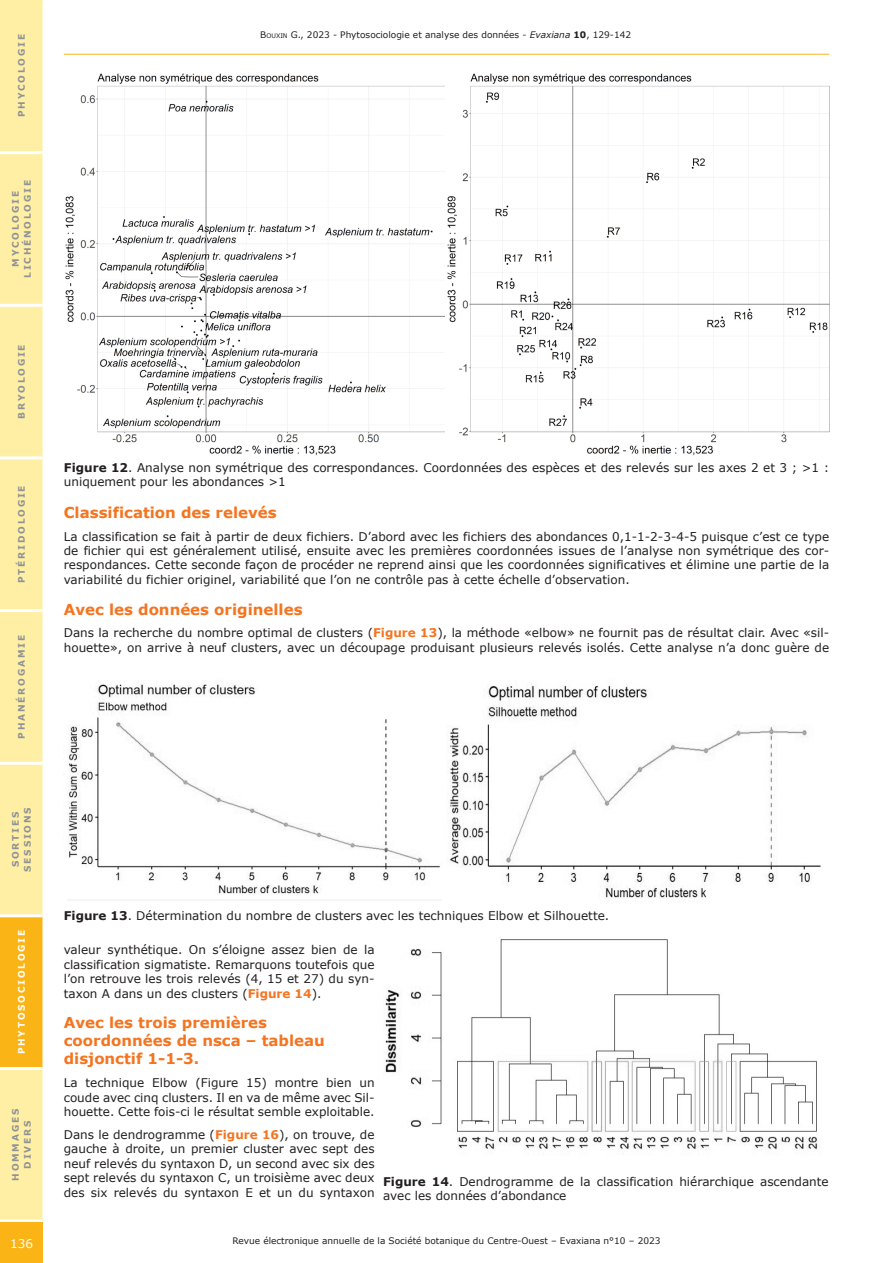
<style>
.page{position:relative;width:893px;height:1263px;background:#fff}
.page>*{position:absolute;margin:0;border:0;box-sizing:border-box;transform-origin:0 0}
.Titre_2{font:700 15px/18px "Verdana";color:#f47521}
.t1{font:12px/14.4px "Verdana";color:#231f20;text-align:justify}
.t2{font:12px "Verdana";color:#fff}
.t3{font:9px "Verdana";color:#231f20}
.t4{font:700 9px/12px "Verdana";letter-spacing:.2em;color:#8f9297;text-align:center}
.t5{font:700 9px "Verdana";letter-spacing:.2em;color:#fff}
.s1{font-style:inherit}
.s2{font-size:6.3px}
.s3{font-style:italic}
.s4{font-weight:700}
.s5{font-weight:700;color:#f47521}
</style>
<div class="page">
<hr style="left:64px;top:54px;width:765px;height:1px;background:#fbb416">
<div style="left:0;top:1px;width:43px;height:1218px;background:#ffefa4"></div>
<div style="left:0;top:917px;width:43px;height:150px;background:#fbb416"></div>
<hr style="left:0;top:1067px;width:43px;height:3px;background:#fff">
<hr style="left:0;top:914px;width:43px;height:3px;background:#fff">
<hr style="left:0;top:762px;width:43px;height:3px;background:#fff">
<hr style="left:0;top:609px;width:43px;height:3px;background:#fff">
<hr style="left:0;top:456px;width:43px;height:3px;background:#fff">
<hr style="left:0;top:304px;width:43px;height:3px;background:#fff">
<hr style="left:0;top:151px;width:43px;height:3px;background:#fff">
<div style="left:0;top:1222px;width:43px;height:41px;background:#fbb416"></div>
<hr style="left:0;top:0;width:43px;height:1px;background:#ffefa4">
<img style="left:65px;top:73px;width:380px;height:383px">
<img style="left:69px;top:684px;width:752px;height:217px">
<img style="left:385px;top:939px;width:433px;height:211px">
<img style="left:447px;top:73px;width:383px;height:383px">
<p class="t4" style="left:16px;top:117px;width:84px;rotate:-90deg">PHYCOLOGIE</p>
<p class="t4" style="left:10px;top:278px;width:99px;rotate:-90deg">MYCOLOGIE<br>LICHÉNOLOGIE</p>
<p class="t4" style="left:16px;top:419px;width:76px;rotate:-90deg">BRYOLOGIE</p>
<p class="t4" style="left:16px;top:583px;width:99px;rotate:-90deg">PTÉRIDOLOGIE</p>
<p class="t4" style="left:16px;top:738px;width:105px;rotate:-90deg">PHANÉROGAMIE</p>
<p class="t4" style="left:10px;top:872px;width:66px;rotate:-90deg">SORTIES<br>SESSIONS</p>
<p class="t5" style="left:16px;top:1054px;width:126px;rotate:-90deg">PHYTOSOCIOLOGIE</p>
<p class="t4" style="left:10px;top:1180px;width:73px;rotate:-90deg">HOMMAGES<br>DIVERS</p>
<p class="t2" style="left:10px;top:1236px;width:24px">136</p>
<p class="t3" style="left:260px;top:29px;width:372px"><span class="s1">B</span><span class="s2">OUXIN</span> <span class="s1">G.</span>, 2023 - Phytosociologie et analyse des données - <span class="s3">Evaxiana</span> <span class="s4">10</span>, 129-142</p>
<p class="t1" style="left:64px;top:460px;width:767px"><span class="s4">Figure 12</span>. Analyse non symétrique des correspondances. Coordonnées des espèces et des relevés sur les axes 2 et 3 ; &gt;1 : uniquement pour les abondances &gt;1</p>
<p class="Titre_2" style="left:64px;top:503px;width:214px">Classification des relevés</p>
<p class="t1" style="left:64px;top:529px;width:767px">La classification se fait à partir de deux fichiers. D’abord avec les fichiers des abondances 0,1-1-2-3-4-5 puisque c’est ce type de fichier qui est généralement utilisé, ensuite avec les premières coordonnées issues de l’analyse non symétrique des cor&shy;respondances. Cette seconde façon de procéder ne reprend ainsi que les coordonnées significatives et élimine une partie de la variabilité du fichier originel, variabilité que l’on ne contrôle pas à cette échelle d’observation.</p>
<p class="Titre_2" style="left:64px;top:600px;width:240px">Avec les données originelles</p>
<p class="t1" style="left:64px;top:626px;width:767px">Dans la recherche du nombre optimal de clusters (<span class="s5">Figure 13</span>), la méthode «elbow» ne fournit pas de résultat clair. Avec «sil&shy;houette», on arrive à neuf clusters, avec un découpage produisant plusieurs relevés isolés. Cette analyse n’a donc guère de</p>
<p class="t1" style="left:64px;top:909px;width:547px"><span class="s4">Figure 13</span>. Détermination du nombre de clusters avec les techniques Elbow et Silhouette.</p>
<p class="t1" style="left:64px;top:943px;width:312px">valeur synthétique. On s’éloigne assez bien de la classification sigmatiste. Remarquons toutefois que l’on retrouve les trois relevés (4, 15 et 27) du syn&shy;taxon A dans un des clusters (<span class="s5">Figure 14</span>).</p>
<p class="Titre_2" style="left:64px;top:1014px;width:263px">Avec les trois premières coordonnées de nsca – tableau disjonctif 1-1-3.</p>
<p class="t1" style="left:64px;top:1076px;width:312px">La technique Elbow (Figure 15) montre bien un coude avec cinq clusters. Il en va de même avec Sil&shy;houette. Cette fois-ci le résultat semble exploitable.</p>
<p class="t1" style="left:64px;top:1127px;width:312px">Dans le dendrogramme (<span class="s5">Figure 16</span>), on trouve, de gauche à droite, un premier cluster avec sept des neuf relevés du syntaxon D, un second avec six des sept relevés du syntaxon C, un troisième avec deux des six relevés du syntaxon E et un du syntaxon</p>
<p class="t1" style="left:383px;top:1174px;width:447px"><span class="s4">Figure 14</span>. Dendrogramme de la classification hiérarchique ascendante avec les données d’abondance</p>
<p class="t3" style="left:232px;top:1235px;width:430px">Revue électronique annuelle de la Société botanique du Centre-Ouest – Evaxiana n°10 – 2023</p>
</div>
